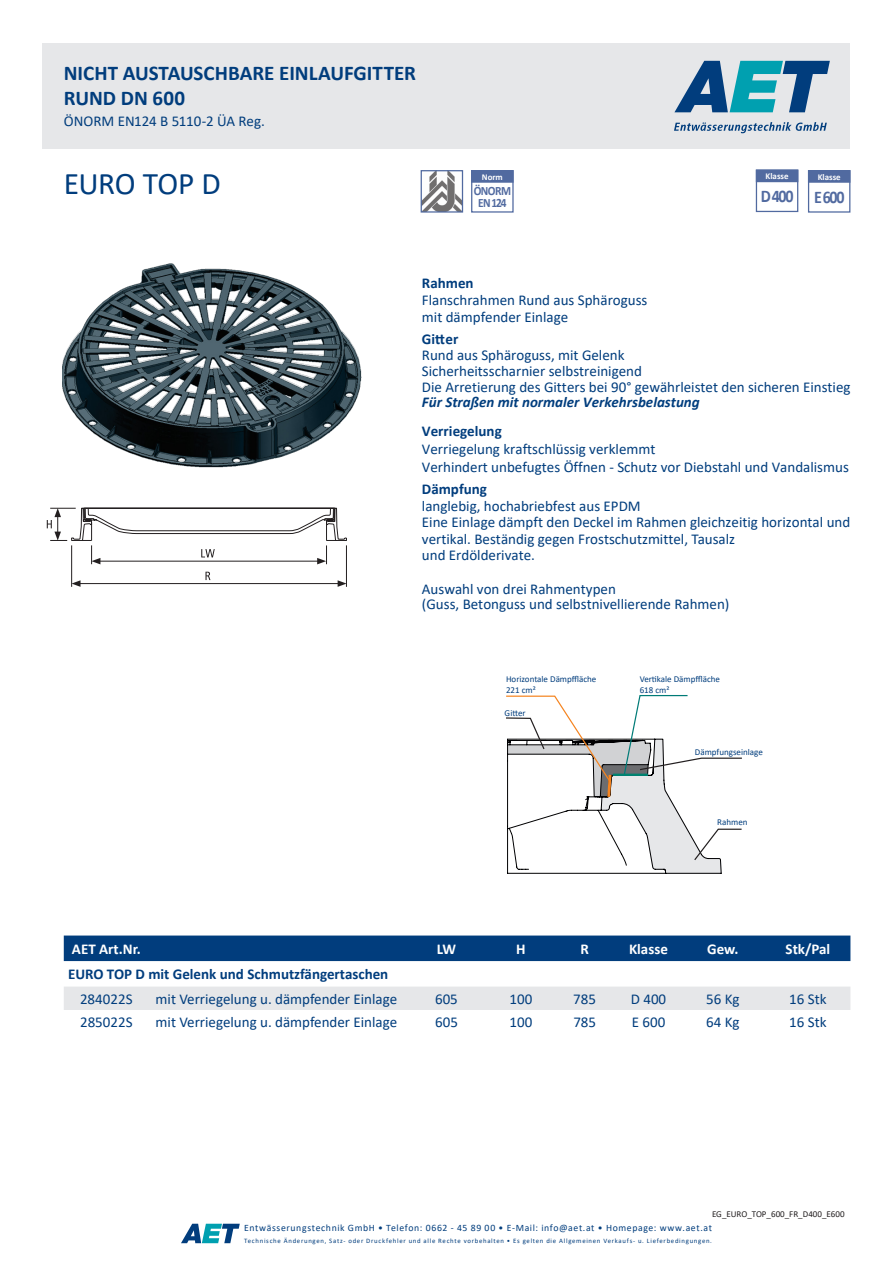
<style>
.page{position:relative;width:893px;height:1263px;background:#fff}
.page>*{position:absolute;margin:0;border:0;box-sizing:border-box;transform-origin:0 0}
.t1{font:31.5px "Calibri";letter-spacing:-.015em;color:#013d7d}
.t2{font:700 21px "Calibri";color:#013d7d}
.Lauftext-NEU{font:700 17.85px "Calibri";letter-spacing:-.085em;color:#516aa0;scale:.9 1}
.t3{font:15px/15.8px "Calibri";color:#013d7d}
.t4{font:700 15px "Calibri";color:#013d7d}
.t5{font:700 15px "Calibri";color:#fff}
.Lauftext-NEU-2{font:700 12.75px/12.8px "Calibri";letter-spacing:-.05em;color:#516aa0;text-align:center;scale:.9 1}
.t6{font:9.75px "Calibri";letter-spacing:.065em;color:#013d7d}
.t7{font:9px/10.8px "Calibri";color:#013d7d}
.t8{font:9px "Calibri";color:#231f20}
.t9{font:700 8.85px "Calibri";color:#fff}
.t10{font:6.75px "Calibri";letter-spacing:.105em;color:#013d7d}
.s1{font-weight:700}
.s2{font-weight:700;font-style:italic}
</style>
<div class="page">
<div style="left:43px;top:43px;width:807px;height:105px;background:#e6e7e9"></div>
<img style="left:63px;top:263px;width:299px;height:205px">
<img style="left:423px;top:172px;width:38px;height:39px">
<div style="left:421px;top:170px;width:42px;height:43px;border:1px solid #516aa0"></div>
<div style="left:471px;top:170px;width:43px;height:43px;border:1px solid #516aa0"></div>
<div style="left:472px;top:171px;width:41px;height:11px;background:#516aa0"></div>
<div style="left:471px;top:170px;width:43px;height:13px;border:1px solid #516aa0"></div>
<div style="left:64px;top:935px;width:786px;height:26px;background:#013d7d"></div>
<div style="left:64px;top:986px;width:786px;height:24px;background:#e6e7e9"></div>
<div style="left:808px;top:170px;width:42px;height:43px;border:1px solid #516aa0"></div>
<div style="left:809px;top:171px;width:41px;height:11px;background:#516aa0"></div>
<div style="left:808px;top:170px;width:42px;height:13px;border:1px solid #516aa0"></div>
<svg style="left:181px;top:1224px;width:59px;height:19px"></svg>
<hr style="left:71px;top:545px;width:1px;height:42px;background:#231f20">
<hr style="left:346px;top:545px;width:1px;height:42px;background:#231f20">
<hr style="left:78px;top:583px;width:262px;height:1px;background:#231f20">
<svg style="left:72px;top:580px;width:9px;height:7px"></svg>
<svg style="left:338px;top:580px;width:9px;height:7px"></svg>
<svg style="left:205px;top:572px;width:5px;height:8px"></svg>
<svg style="left:47px;top:507px;width:300px;height:57px"></svg>
<svg style="left:674px;top:61px;width:156px;height:51px"></svg>
<svg style="left:674px;top:122px;width:153px;height:11px"></svg>
<svg style="left:506px;top:695px;width:236px;height:179px"></svg>
<div style="left:756px;top:170px;width:42px;height:42px;border:1px solid #516aa0"></div>
<div style="left:756px;top:170px;width:42px;height:12px;background:#516aa0"></div>
<p class="t2" style="left:64px;top:58px;width:354px">NICHT AUSTAUSCHBARE EINLAUFGITTER</p>
<p class="t2" style="left:64px;top:83px;width:123px">RUND DN 600</p>
<p class="t3" style="left:64px;top:112px;width:203px">ÖNORM EN124 B 5110-2 ÜA Reg.</p>
<p class="t1" style="left:64px;top:161px;width:159px">EURO TOP D</p>
<p class="t9" style="left:482px;top:171px;width:23px">Norm</p>
<p class="Lauftext-NEU-2" style="left:474px;top:184px;width:43px">ÖNORM<br>EN 124</p>
<p class="t9" style="left:766px;top:170px;width:25px">Klasse</p>
<p class="Lauftext-NEU" style="left:761px;top:184px;width:38px">D 400</p>
<p class="t9" style="left:818px;top:171px;width:25px">Klasse</p>
<p class="Lauftext-NEU" style="left:814px;top:184px;width:35px">E 600</p>
<p class="t3" style="left:422px;top:274px;width:227px;line-height:17.1px"><span class="s1">Rahmen<br></span>Flanschrahmen Rund aus Sphäroguss mit dämpfender Einlage</p>
<p class="t3" style="left:422px;top:331px;width:430px"><span class="s1">Gitter<br></span>Rund aus Sphäroguss, mit Gelenk<br>Sicherheitsscharnier selbstreinigend<br>Die Arretierung des Gitters bei 90° gewährleistet den sicheren Einstieg <span class="s2">Für Straßen mit normaler Verkehrsbelastung</span></p>
<p class="t3" style="left:422px;top:422px;width:428px;line-height:17.5px"><span class="s1">Verriegelung<br></span>Verriegelung kraftschlüssig verklemmt<br>Verhindert unbefugtes Öffnen - Schutz vor Diebstahl und Vandalismus</p>
<p class="t3" style="left:422px;top:480px;width:430px;line-height:16.5px"><span class="s1">Dämpfung<br></span>langlebig, hochabriebfest aus EPDM<br>Eine Einlage dämpft den Deckel im Rahmen gleichzeitig horizontal und vertikal. Beständig gegen Frostschutzmittel, Tausalz<br>und Erdölderivate.</p>
<p class="t3" style="left:422px;top:581px;width:309px;line-height:15px">Auswahl von drei Rahmentypen<br>(Guss, Betonguss und selbstnivellierende Rahmen)</p>
<p class="t7" style="left:506px;top:673px;width:92px">Horizontale Dämpffläche<br>221 cm²</p>
<p class="t7" style="left:640px;top:673px;width:82px">Vertikale Dämpffläche<br>618 cm²</p>
<p class="t7" style="left:505px;top:707px;width:22px">Gitter</p>
<p class="t7" style="left:695px;top:746px;width:69px">Dämpfungseinlage</p>
<p class="t7" style="left:717px;top:817px;width:32px">Rahmen</p>
<p class="t5" style="left:72px;top:938px;width:70px">AET Art.Nr.</p>
<p class="t5" style="left:437px;top:938px;width:21px">LW</p>
<p class="t5" style="left:516px;top:938px;width:11px">H</p>
<p class="t5" style="left:580px;top:938px;width:10px">R</p>
<p class="t5" style="left:629px;top:938px;width:40px">Klasse</p>
<p class="t5" style="left:707px;top:938px;width:33px">Gew.</p>
<p class="t5" style="left:786px;top:938px;width:46px">Stk/Pal</p>
<p class="t4" style="left:68px;top:964px;width:322px">EURO TOP D mit Gelenk und Schmutzfängertaschen</p>
<p class="t3" style="left:80px;top:991px;width:54px">284022S</p>
<p class="t3" style="left:156px;top:991px;width:243px">mit Verriegelung u. dämpfender Einlage</p>
<p class="t3" style="left:435px;top:991px;width:24px">605</p>
<p class="t3" style="left:509px;top:991px;width:24px">100</p>
<p class="t3" style="left:573px;top:991px;width:24px">785</p>
<p class="t3" style="left:631px;top:991px;width:37px">D 400</p>
<p class="t3" style="left:706px;top:991px;width:35px">56 Kg</p>
<p class="t3" style="left:789px;top:991px;width:39px">16 Stk</p>
<p class="t3" style="left:80px;top:1014px;width:54px">285022S</p>
<p class="t3" style="left:156px;top:1014px;width:243px">mit Verriegelung u. dämpfender Einlage</p>
<p class="t3" style="left:435px;top:1014px;width:24px">605</p>
<p class="t3" style="left:510px;top:1014px;width:24px">100</p>
<p class="t3" style="left:573px;top:1014px;width:24px">785</p>
<p class="t3" style="left:632px;top:1014px;width:35px">E 600</p>
<p class="t3" style="left:706px;top:1014px;width:35px">64 Kg</p>
<p class="t3" style="left:789px;top:1014px;width:39px">16 Stk</p>
<p class="t8" style="left:712px;top:1208px;width:134px">EG_EURO_TOP_600_FR_D400_E600</p>
<p class="t6" style="left:244px;top:1220px;width:469px">Entwässerungstechnik GmbH • Telefon: 0662 - 45 89 00 • E-Mail: info@aet.at • Homepage: www.aet.at</p>
<p class="t10" style="left:244px;top:1236px;width:469px">Technische Änderungen, Satz- oder Druckfehler und alle Rechte vorbehalten • Es gelten die Allgemeinen Verkaufs- u. Lieferbedingungen.</p>
</div>
